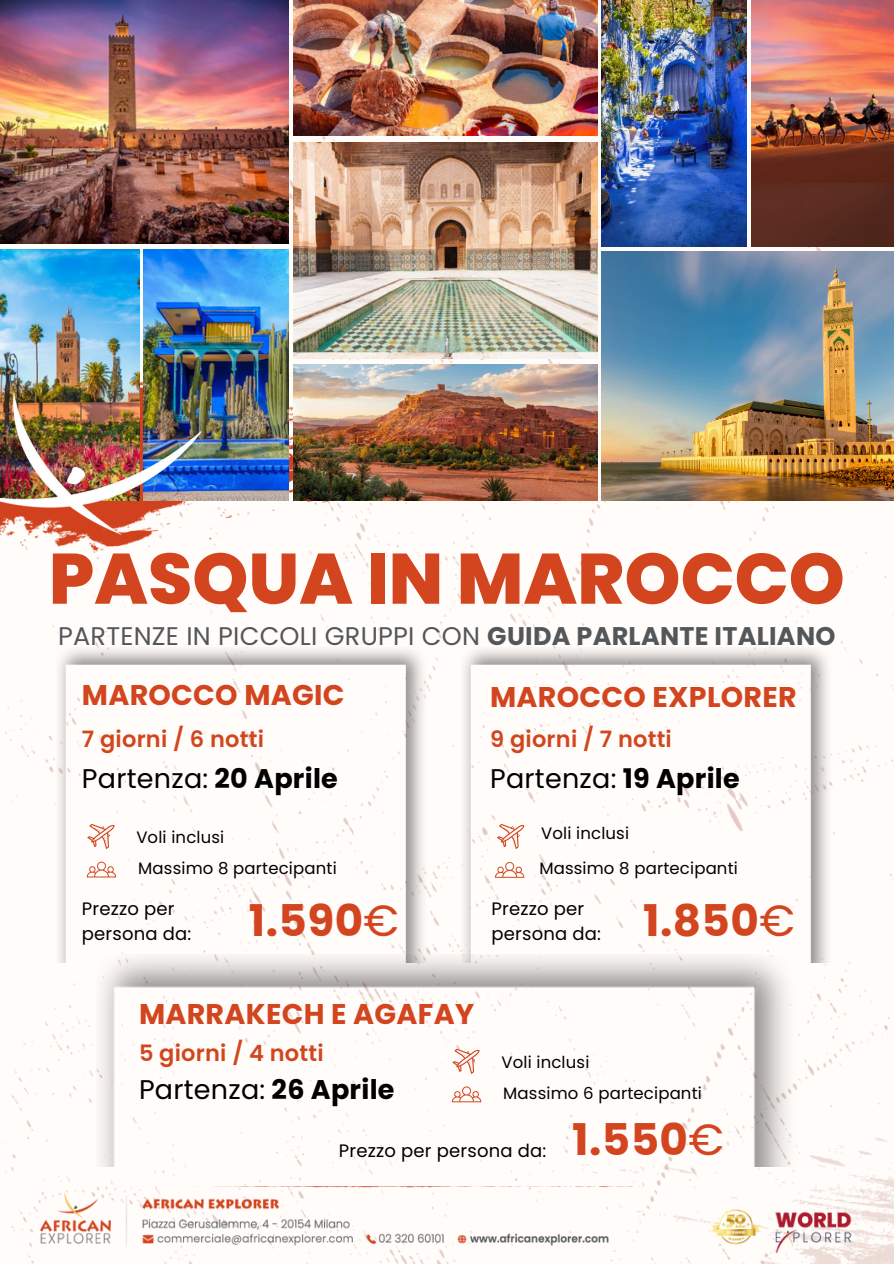
<style>
.page{position:relative;width:894px;height:1264px;background:#fff}
.page>*{position:absolute;margin:0;border:0;box-sizing:border-box;transform-origin:0 0}
.t1{font:800 71.25px "Poppins";color:#d2451e}
.t2{font:700 43.65px "Poppins";letter-spacing:.01em;color:#d2451e}
.t3{font:700 28.5px "Poppins";letter-spacing:.01em;color:#d2451e}
.t4{font:27px "Poppins";letter-spacing:.01em;color:#000}
.t5{font:25.5px "Poppins";letter-spacing:.01em;color:#53575a}
.t6{font:600 22.5px "Poppins";letter-spacing:.01em;color:#d2461d}
.t7{font:18px/24.8px "Poppins";letter-spacing:.01em;color:#000}
.t8{font:16.5px "Poppins";letter-spacing:.01em;color:#000}
.s1{font-weight:700}
.s2{font-weight:400}
</style>
<div class="page">
<img style="left:0;top:0;width:893px;height:1263px">
<img style="left:461px;top:647px;width:372px;height:315px">
<img style="left:56px;top:647px;width:372px;height:315px">
<svg style="left:82px;top:816px;width:36px;height:36px"></svg>
<svg style="left:491px;top:816px;width:36px;height:36px"></svg>
<svg style="left:87px;top:861px;width:29px;height:16px"></svg>
<svg style="left:495px;top:862px;width:29px;height:15px"></svg>
<img style="left:96px;top:954px;width:701px;height:212px">
<svg style="left:447px;top:1040px;width:36px;height:37px"></svg>
<svg style="left:451px;top:1086px;width:30px;height:16px"></svg>
<img style="left:0;top:313px;width:480px;height:308px">
<img style="left:0;top:1px;width:289px;height:243px">
<img style="left:293px;top:142px;width:304px;height:216px">
<img style="left:293px;top:1px;width:304px;height:135px">
<img style="left:293px;top:364px;width:304px;height:137px">
<img style="left:601px;top:252px;width:291px;height:248px">
<img style="left:0;top:249px;width:139px;height:127px">
<img style="left:143px;top:249px;width:145px;height:251px">
<img style="left:750px;top:0;width:143px;height:246px">
<img style="left:601px;top:0;width:145px;height:246px">
<img style="left:0;top:376px;width:200px;height:173px">
<img style="left:41px;top:1186px;width:811px;height:66px">
<h1 class="t1" style="left:49px;top:529px;width:797px">PASQUA IN MAROCCO</h1>
<p class="t5" style="left:58px;top:618px;width:778px">PARTENZE IN PICCOLI GRUPPI CON <span class="s1">GUIDA PARLANTE ITALIANO</span></p>
<p class="t3" style="left:82px;top:675px;width:264px">MAROCCO MAGIC</p>
<p class="t3" style="left:490px;top:677px;width:308px">MAROCCO EXPLORER</p>
<p class="t6" style="left:82px;top:723px;width:183px">7 giorni / 6 notti</p>
<p class="t6" style="left:490px;top:723px;width:183px">9 giorni / 7 notti</p>
<p class="t4" style="left:82px;top:759px;width:257px">Partenza: <span class="s1">20 Aprile</span></p>
<p class="t4" style="left:490px;top:759px;width:251px">Partenza: <span class="s1">19 Aprile</span></p>
<h5 class="t8" style="left:136px;top:825px;width:89px">Voli inclusi</h5>
<p class="t8" style="left:541px;top:821px;width:89px">Voli inclusi</p>
<h3 class="t8" style="left:138px;top:856px;width:200px">Massimo 8 partecipanti</h3>
<h4 class="t8" style="left:539px;top:856px;width:200px">Massimo 8 partecipanti</h4>
<p class="t7" style="left:82px;top:896px;width:111px">Prezzo per persona da:</p>
<p class="t7" style="left:491px;top:896px;width:94px">Prezzo per</p>
<p class="t2" style="left:249px;top:890px;width:152px">1.590<span class="s2">€</span></p>
<p class="t7" style="left:491px;top:921px;width:111px">persona da:</p>
<p class="t3" style="left:139px;top:994px;width:336px">MARRAKECH E AGAFAY</p>
<p class="t2" style="left:643px;top:890px;width:153px">1.850<span class="s2">€</span></p>
<p class="t6" style="left:139px;top:1037px;width:186px">5 giorni / 4 notti</p>
<p class="t4" style="left:139px;top:1070px;width:257px">Partenza: <span class="s1">26 Aprile</span></p>
<h2 class="t8" style="left:501px;top:1050px;width:89px">Voli inclusi</h2>
<p class="t8" style="left:503px;top:1081px;width:200px">Massimo 6 partecipanti</p>
<p class="t7" style="left:339px;top:1137px;width:209px">Prezzo per persona da:</p>
<p class="t2" style="left:572px;top:1108px;width:153px">1.550<span class="s2">€</span></p>
</div>
